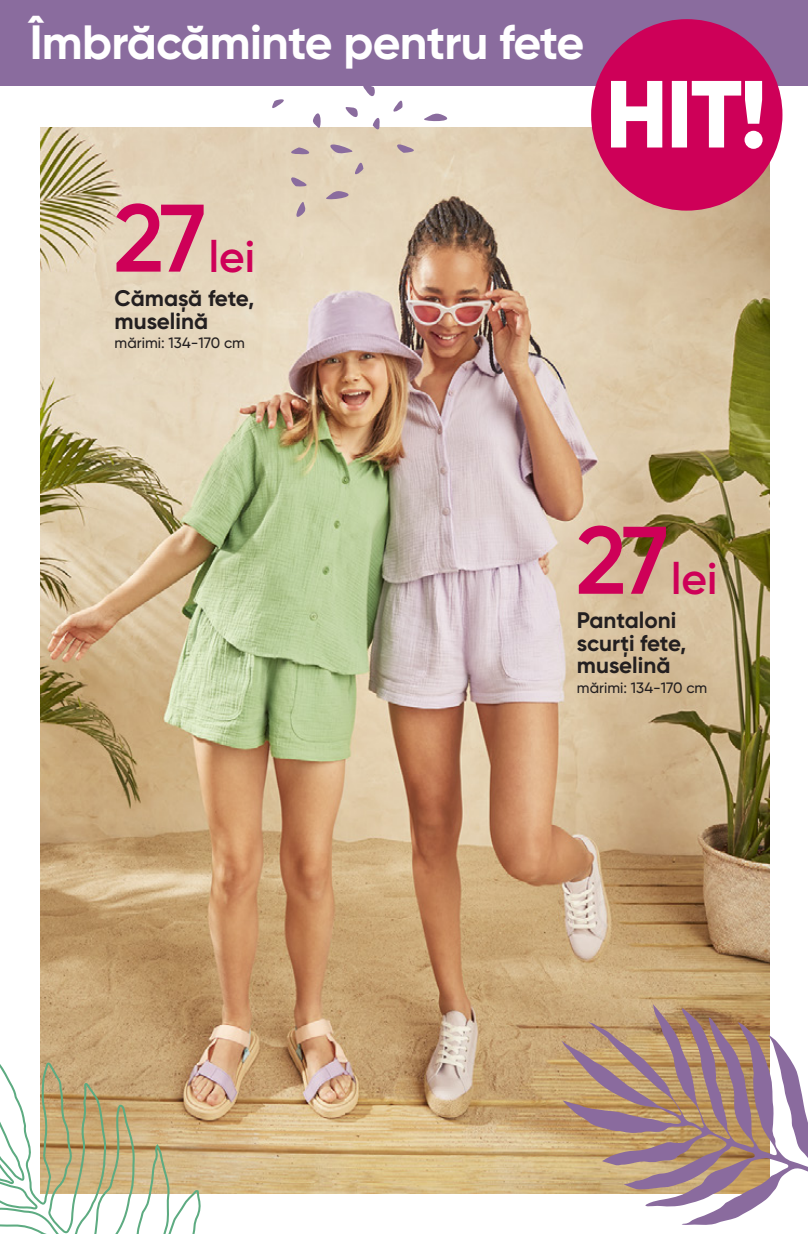
<style>
.page{position:relative;width:808px;height:1234px;background:#fff}
.page>*{position:absolute;margin:0;border:0;box-sizing:border-box;transform-origin:0 0}
.t1{font:700 48px "Gilroy";letter-spacing:-.015em;color:#fff}
.t2{font:600 44.1px "Gilroy";color:#ce0058}
.t3{font:700 22.5px/22.5px "Gilroy";color:#231f20}
.t4{font:500 15px "Gilroy";color:#231f20}
.s1{font-size:95.7px}
</style>
<div class="page">
<img style="left:40px;top:128px;width:730px;height:1065px">
<svg style="left:561px;top:1003px;width:247px;height:221px"></svg>
<svg style="left:0;top:1029px;width:201px;height:204px"></svg>
<svg style="left:288px;top:147px;width:30px;height:9px"></svg>
<svg style="left:286px;top:172px;width:24px;height:15px"></svg>
<svg style="left:424px;top:113px;width:24px;height:9px"></svg>
<svg style="left:391px;top:140px;width:26px;height:13px"></svg>
<svg style="left:322px;top:189px;width:35px;height:12px"></svg>
<svg style="left:326px;top:139px;width:32px;height:16px"></svg>
<svg style="left:342px;top:85px;width:39px;height:46px"></svg>
<svg style="left:393px;top:100px;width:10px;height:12px"></svg>
<svg style="left:310px;top:113px;width:12px;height:17px"></svg>
<svg style="left:350px;top:161px;width:13px;height:18px"></svg>
<svg style="left:272px;top:99px;width:12px;height:9px"></svg>
<svg style="left:291px;top:198px;width:16px;height:23px"></svg>
<div style="left:0;top:0;width:808px;height:85px;background:#8a6c9e"></div>
<div style="left:591px;top:19px;width:191px;height:191px;background:#ce0058;border-radius:50%"></div>
<svg style="left:611px;top:81px;width:151px;height:68px"></svg>
<h1 class="t1" style="left:30px;top:12px;width:556px">Îmbrăcăminte pentru fete</h1>
<h2 class="t2" style="left:114px;top:229px;width:143px"><span class="s1">27</span>lei</h2>
<p class="t3" style="left:115px;top:287px;width:141px">Cămașă fete, muselină</p>
<p class="t4" style="left:115px;top:333px;width:132px">mărimi: 134-170 cm</p>
<h2 class="t2" style="left:576px;top:551px;width:143px"><span class="s1">27</span>lei</h2>
<p class="t3" style="left:577px;top:608px;width:111px">Pantaloni scurți fete, muselină</p>
<p class="t4" style="left:577px;top:678px;width:132px">mărimi: 134-170 cm</p>
</div>
